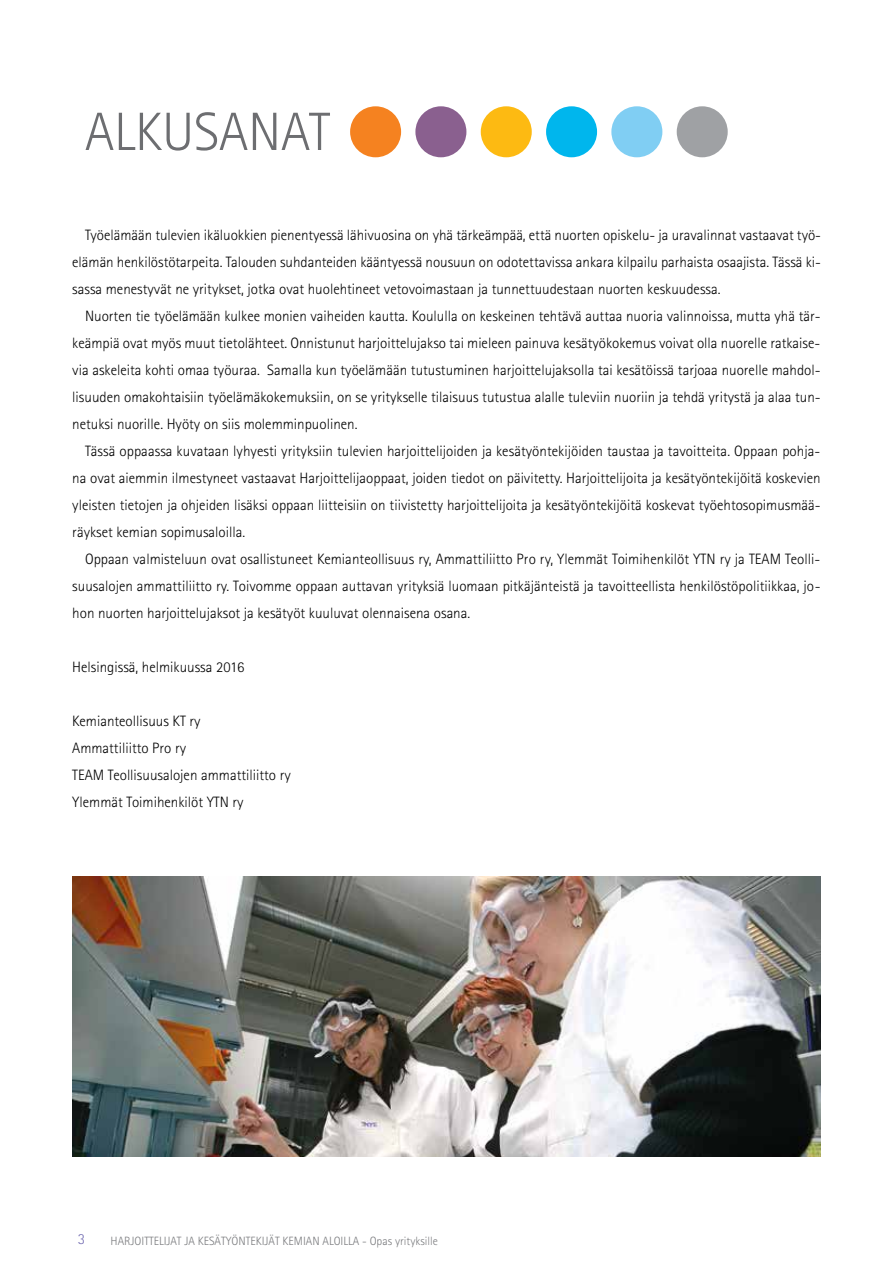
<style>
.page{position:relative;width:893px;height:1263px;background:#fff}
.page>*{position:absolute;margin:0;border:0;box-sizing:border-box;transform-origin:0 0}
.t1{font:300 54px "Rotis Sans Serif";color:#6d6e71}
.t2{font:300 15.3px "Rotis Sans Serif";color:#746eb3}
.t3{font:300 15px/27px "Rotis Sans Serif";color:#000;text-align:justify}
.t4{font:300 12px "Rotis Sans Serif";color:#797a7d}
</style>
<div class="page">
<img style="left:72px;top:876px;width:749px;height:281px">
<div style="left:350px;top:106px;width:51px;height:51px;background:#f58220;border-radius:50%"></div>
<div style="left:481px;top:106px;width:51px;height:51px;background:#fdba12;border-radius:50%"></div>
<div style="left:415px;top:106px;width:51px;height:51px;background:#8a608f;border-radius:50%"></div>
<div style="left:546px;top:106px;width:51px;height:51px;background:#00b6ed;border-radius:50%"></div>
<div style="left:611px;top:106px;width:51px;height:51px;background:#80cef3;border-radius:50%"></div>
<div style="left:677px;top:106px;width:51px;height:51px;background:#9fa1a4;border-radius:50%"></div>
<h1 class="t1" style="left:85px;top:101px;width:246px">ALKUSANAT</h1>
<p class="t3" style="left:72px;top:221px;width:750px;text-indent:13px">Työelämään tulevien ikäluokkien pienentyessä lähivuosina on yhä tärkeämpää, että nuorten opiskelu- ja uravalinnat vastaavat työ&shy;elämän henkilöstötarpeita. Talouden suhdanteiden kääntyessä nousuun on odotettavissa ankara kilpailu parhaista osaajista. Tässä ki&shy;sassa menestyvät ne yritykset, jotka ovat huolehtineet vetovoimastaan ja tunnettuudestaan nuorten keskuudessa.</p>
<p class="t3" style="left:72px;top:302px;width:750px;text-indent:13px">Nuorten tie työelämään kulkee monien vaiheiden kautta. Koululla on keskeinen tehtävä auttaa nuoria valinnoissa, mutta yhä tär&shy;keämpiä ovat myös muut tietolähteet. Onnistunut harjoittelujakso tai mieleen painuva kesätyökokemus voivat olla nuorelle ratkaise&shy;via askeleita kohti omaa työuraa. Samalla kun työelämään tutustuminen harjoittelujaksolla tai kesätöissä tarjoaa nuorelle mahdol&shy;lisuuden omakohtaisiin työelämäkokemuksiin, on se yritykselle tilaisuus tutustua alalle tuleviin nuoriin ja tehdä yritystä ja alaa tun&shy;netuksi nuorille. Hyöty on siis molemminpuolinen.</p>
<p class="t3" style="left:72px;top:437px;width:750px;text-indent:13px">Tässä oppaassa kuvataan lyhyesti yrityksiin tulevien harjoittelijoiden ja kesätyöntekijöiden taustaa ja tavoitteita. Oppaan pohja&shy;na ovat aiemmin ilmestyneet vastaavat Harjoittelijaoppaat, joiden tiedot on päivitetty. Harjoittelijoita ja kesätyöntekijöitä koskevien yleisten tietojen ja ohjeiden lisäksi oppaan liitteisiin on tiivistetty harjoittelijoita ja kesätyöntekijöitä koskevat työehtosopimusmää&shy;räykset kemian sopimusaloilla.</p>
<p class="t3" style="left:72px;top:545px;width:750px;text-indent:13px">Oppaan valmisteluun ovat osallistuneet Kemianteollisuus ry, Ammattiliitto Pro ry, Ylemmät Toimihenkilöt YTN ry ja TEAM Teolli&shy;suusalojen ammattiliitto ry. Toivomme oppaan auttavan yrityksiä luomaan pitkäjänteistä ja tavoitteellista henkilöstöpolitiikkaa, jo&shy;hon nuorten harjoittelujaksot ja kesätyöt kuuluvat olennaisena osana.</p>
<p class="t3" style="left:72px;top:653px;width:174px">Helsingissä, helmikuussa 2016</p>
<p class="t3" style="left:72px;top:707px;width:220px;text-align:left">Kemianteollisuus KT ry<br>Ammattiliitto Pro ry<br>TEAM Teollisuusalojen ammattiliitto ry<br>Ylemmät Toimihenkilöt YTN ry</p>
<p class="t2" style="left:78px;top:1230px;width:9px">3</p>
<p class="t4" style="left:111px;top:1234px;width:329px">HARJOITTELIJAT JA KESÄTYÖNTEKIJÄT KEMIAN ALOILLA - Opas yrityksille</p>
</div>
